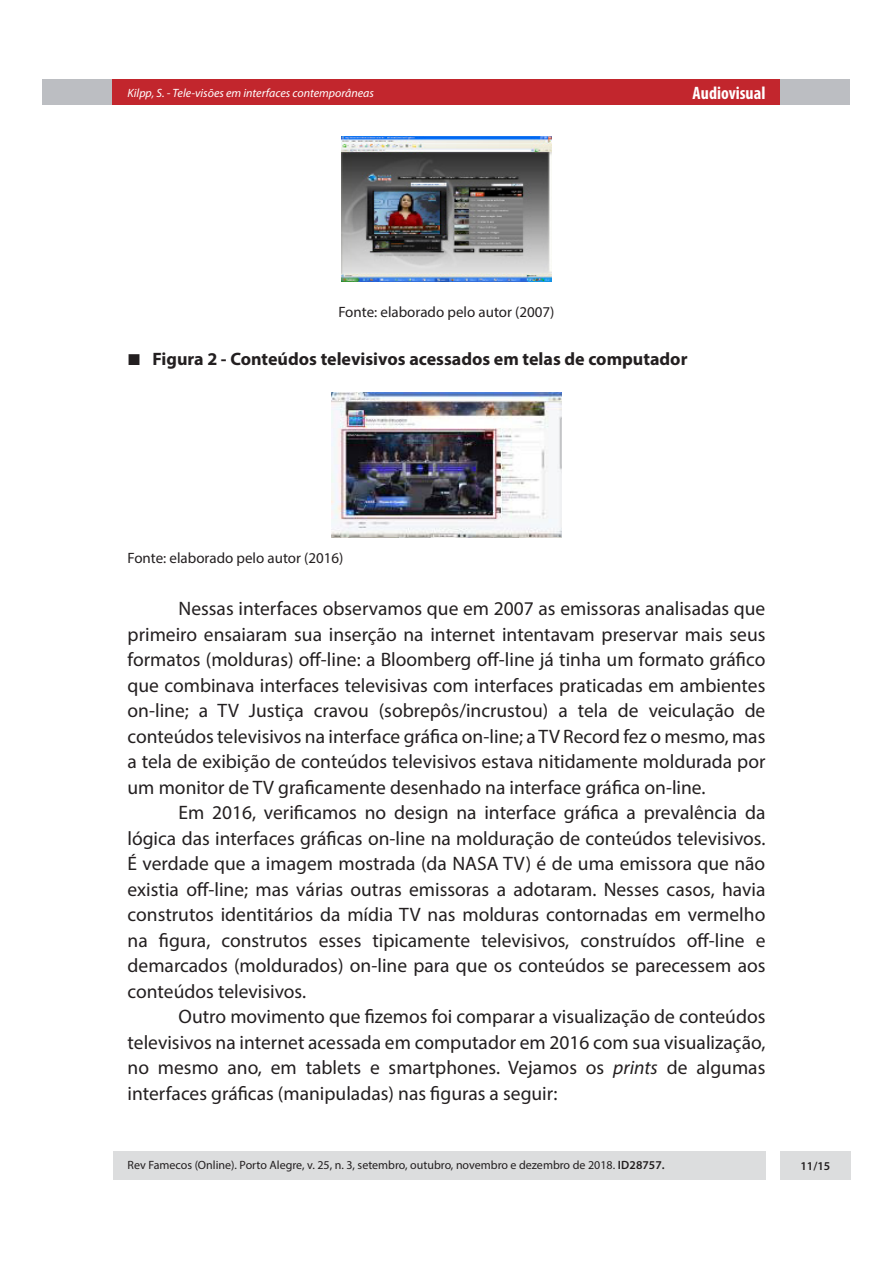
<style>
.page{position:relative;width:893px;height:1263px;background:#fff}
.page>*{position:absolute;margin:0;border:0;box-sizing:border-box;transform-origin:0 0}
.Interna_-_parágrafo{font:19.5px/25.5px "Myriad Pro";color:#231f20;text-align:justify}
.t1{font:700 18px "Myriad Pro";color:#231f20}
.t2{font:700 condensed 18px "Myriad Pro";color:#fff}
.Interna_-_legenda__a{font:15px "Myriad Pro";color:#231f20}
.t3{font:12px "Myriad Pro";color:#231f20}
.t4{font:italic 12px "Myriad Pro";color:#fff}
.t5{font:600 12px "Myriad Pro";color:#231f20}
.s1{font-style:italic}
.s2{font-weight:600}
</style>
<div class="page">
<div style="left:43px;top:80px;width:807px;height:25px;background:#bcbec2"></div>
<div style="left:113px;top:80px;width:667px;height:25px;background:#c2262d"></div>
<div style="left:780px;top:1151px;width:70px;height:28px;background:#dcddde"></div>
<div style="left:113px;top:1151px;width:652px;height:28px;background:#dcddde"></div>
<img style="left:341px;top:136px;width:211px;height:145px">
<img style="left:332px;top:393px;width:229px;height:145px">
<p class="t4" style="left:128px;top:85px;width:248px">Kilpp, S. - Tele-visões em interfaces contemporâneas</p>
<p class="t2" style="left:693px;top:82px;width:74px">Audiovisual</p>
<p class="Interna_-_legenda__a" style="left:338px;top:302px;width:217px">Fonte: elaborado pelo autor (2007)</p>
<p class="t1" style="left:152px;top:347px;width:537px">Figura 2 - Conteúdos televisivos acessados em telas de computador</p>
<p class="Interna_-_legenda__a" style="left:128px;top:549px;width:217px">Fonte: elaborado pelo autor (2016)</p>
<p class="Interna_-_parágrafo" style="left:128px;top:595px;width:639px;text-indent:51px">Nessas interfaces observamos que em 2007 as emissoras analisadas que primeiro ensaiaram sua inserção na internet intentavam preservar mais seus formatos (molduras) off-line: a Bloomberg off-line já tinha um formato gráfico que combinava interfaces televisivas com interfaces praticadas em ambientes on-line; a TV Justiça cravou (sobrepôs/incrustou) a tela de veiculação de conteúdos televisivos na interface gráfica on-line; a TV Record fez o mesmo, mas a tela de exibição de conteúdos televisivos estava nitidamente moldurada por um monitor de TV graficamente desenhado na interface gráfica on-line.</p>
<p class="Interna_-_parágrafo" style="left:128px;top:799px;width:639px;text-indent:51px">Em 2016, verificamos no design na interface gráfica a prevalência da lógica das interfaces gráficas on-line na molduração de conteúdos televisivos.<br>É verdade que a imagem mostrada (da NASA TV) é de uma emissora que não existia off-line; mas várias outras emissoras a adotaram. Nesses casos, havia construtos identitários da mídia TV nas molduras contornadas em vermelho na figura, construtos esses tipicamente televisivos, construídos off-line e demarcados (moldurados) on-line para que os conteúdos se parecessem aos conteúdos televisivos.</p>
<p class="Interna_-_parágrafo" style="left:128px;top:1003px;width:639px;text-indent:51px">Outro movimento que fizemos foi comparar a visualização de conteúdos televisivos na internet acessada em computador em 2016 com sua visualização, no mesmo ano, em tablets e smartphones. Vejamos os <span class="s1">prints</span> de algumas interfaces gráficas (manipuladas) nas figuras a seguir:</p>
<p class="t3" style="left:128px;top:1158px;width:538px">Rev Famecos (Online). Porto Alegre, v. 25, n. 3, setembro, outubro, novembro e dezembro de 2018. <span class="s2">ID28757.</span></p>
<p class="t5" style="left:800px;top:1158px;width:31px">11/15</p>
</div>
